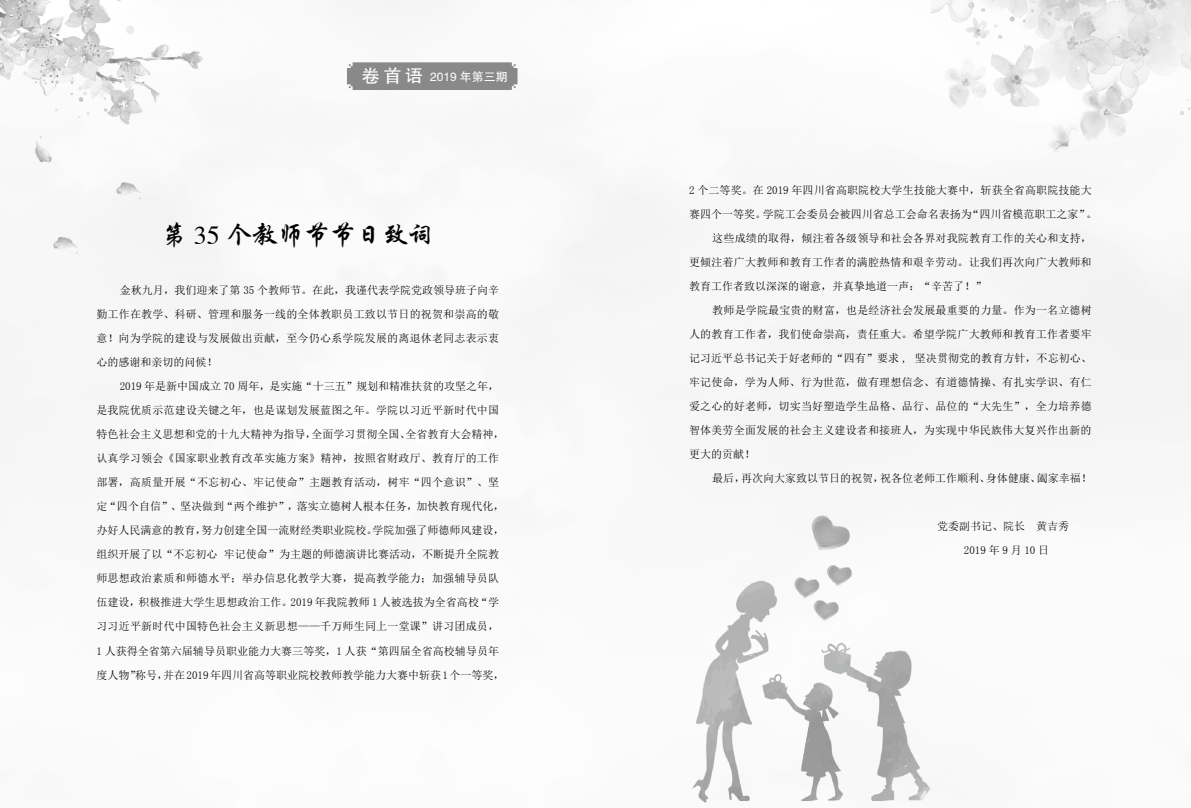
<style>
.page{position:relative;width:1191px;height:808px;background:#fff}
.page>*{position:absolute;margin:0;border:0;box-sizing:border-box;transform-origin:0 0}
.t1{font:26px "CT Xing Kai SJ";color:#000}
.t2{font:12px "FZHTK GBK1 0";color:#fff}
.t3{font:11px/24px "Sim Sun";letter-spacing:.01em;color:#000}
.s1{font-size:18px}
</style>
<div class="page">
<img style="left:0;top:0;width:1191px;height:803px">
<div style="left:347px;top:62px;width:170px;height:28px;background:#898989"></div>
<p class="t2" style="left:362px;top:70px;width:147px"><span class="s1">卷首语</span> 2019 年第三期</p>
<h1 class="t1" style="left:161px;top:222px;width:275px">第 35 个教师节节日致词</h1>
<p class="t3" style="left:96px;top:278px;width:404px;text-align:justify;text-indent:23px">金秋九月，我们迎来了第 35 个教师节。在此，我谨代表学院党政领导班子向辛勤工作在教学、科研、管理和服务一线的全体教职员工致以节日的祝贺和崇高的敬意！向为学院的建设与发展做出贡献，至今仍心系学院发展的离退休老同志表示衷心的感谢和亲切的问候！</p>
<p class="t3" style="left:96px;top:374px;width:410px;text-indent:23px">2019 年是新中国成立 70 周年，是实施“十三五”规划和精准扶贫的攻坚之年，是我院优质示范建设关键之年，也是谋划发展蓝图之年。学院以习近平新时代中国特色社会主义思想和党的十九大精神为指导，全面学习贯彻全国、全省教育大会精神，认真学习领会《国家职业教育改革实施方案》精神，按照省财政厅、教育厅的工作部署，高质量开展“不忘初心、牢记使命”主题教育活动，树牢“四个意识”、坚定“四个自信”、坚决做到“两个维护”，落实立德树人根本任务，加快教育现代化，办好人民满意的教育，努力创建全国一流财经类职业院校。学院加强了师德师风建设，组织开展了以“不忘初心 牢记使命”为主题的师德演讲比赛活动，不断提升全院教师思想政治素质和师德水平；举办信息化教学大赛，提高教学能力；加强辅导员队伍建设，积极推进大学生思想政治工作。2019 年我院教师 1 人被选拔为全省高校“学习习近平新时代中国特色社会主义新思想——千万师生同上一堂课”讲习团成员，1 人获得全省第六届辅导员职业能力大赛三等奖，1 人获“第四届全省高校辅导员年度人物”称号，并在 2019年四川省高等职业院校教师教学能力大赛中斩获 1个一等奖，</p>
<p class="t3" style="left:689px;top:178px;width:404px">2 个二等奖。在 2019 年四川省高职院校大学生技能大赛中，斩获全省高职院技能大</p>
<p class="t3" style="left:689px;top:202px;width:410px">赛四个一等奖。学院工会委员会被四川省总工会命名表扬为“四川省模范职工之家”。</p>
<p class="t3" style="left:712px;top:226px;width:381px">这些成绩的取得，倾注着各级领导和社会各界对我院教育工作的关心和支持，</p>
<p class="t3" style="left:689px;top:250px;width:404px">更倾注着广大教师和教育工作者的满腔热情和艰辛劳动。让我们再次向广大教师和</p>
<p class="t3" style="left:689px;top:274px;width:298px">教育工作者致以深深的谢意，并真挚地道一声：“辛苦了！”</p>
<p class="t3" style="left:712px;top:298px;width:381px">教师是学院最宝贵的财富，也是经济社会发展最重要的力量。作为一名立德树</p>
<p class="t3" style="left:689px;top:322px;width:404px">人的教育工作者，我们使命崇高，责任重大。希望学院广大教师和教育工作者要牢</p>
<p class="t3" style="left:689px;top:346px;width:404px">记习近平总书记关于好老师的“四有”要求 , 坚决贯彻党的教育方针，不忘初心、</p>
<p class="t3" style="left:689px;top:370px;width:404px">牢记使命，学为人师、行为世范，做有理想信念、有道德情操、有扎实学识、有仁</p>
<p class="t3" style="left:689px;top:394px;width:404px">爱之心的好老师，切实当好塑造学生品格、品行、品位的“大先生”，全力培养德</p>
<p class="t3" style="left:689px;top:418px;width:404px">智体美劳全面发展的社会主义建设者和接班人，为实现中华民族伟大复兴作出新的</p>
<p class="t3" style="left:689px;top:442px;width:67px">更大的贡献！</p>
<p class="t3" style="left:712px;top:466px;width:381px">最后，再次向大家致以节日的祝贺，祝各位老师工作顺利、身体健康、阖家幸福！</p>
<p class="t3" style="left:964px;top:514px;width:107px;text-indent:-27px">党委副书记、院长 黄吉秀<br>2019年9月10日</p>
</div>
